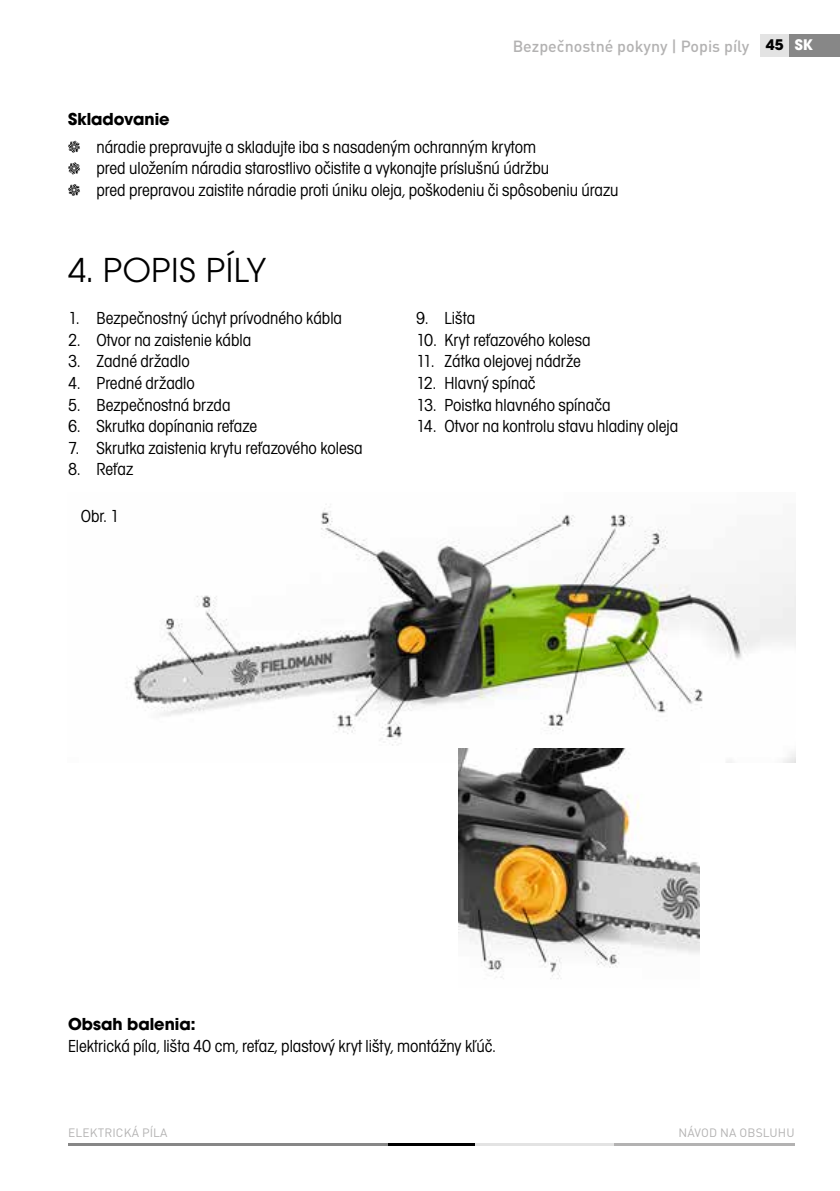
<style>
.page{position:relative;width:840px;height:1191px;background:#fff}
.page>*{position:absolute;margin:0;border:0;box-sizing:border-box;transform-origin:0 0}
.t1{font:36px "Avant Gar Got Itc TOT Boo";letter-spacing:.015em;color:#000}
.t2{font:18px/21.6px "Avant Gar Got Itc TOT Boo Con";color:#000}
.t3{font:700 18px "Avant Gar Got Itc TOT";color:#000}
.t4{font:500 16px "DIN Pro";color:#b3b2b2}
.t5{font:700 16px "Avant Gar Got Itc TOT";color:#fff}
.t6{font:700 16px "Avant Gar Got Itc TOT";color:#000}
.t7{font:12px "DIN Pro";letter-spacing:.01em;color:#b3b2b2}
</style>
<div class="page">
<hr style="left:613px;top:1142px;width:181px;height:3px;background:#b3b2b2">
<hr style="left:474px;top:1142px;width:139px;height:3px;background:#e3e3e3">
<hr style="left:68px;top:1142px;width:319px;height:3px;background:#878787">
<hr style="left:387px;top:1142px;width:87px;height:3px;background:#000">
<div style="left:788px;top:34px;width:51px;height:23px;background:#878787"></div>
<div style="left:760px;top:34px;width:28px;height:23px;background:#e3e3e3"></div>
<svg style="left:68px;top:141px;width:12px;height:12px"></svg>
<svg style="left:68px;top:162px;width:12px;height:12px"></svg>
<svg style="left:68px;top:184px;width:12px;height:12px"></svg>
<img style="left:133px;top:504px;width:661px;height:259px">
<img style="left:458px;top:749px;width:241px;height:230px">
<p class="t4" style="left:512px;top:35px;width:238px">Bezpečnostné pokyny | Popis píly</p>
<p class="t6" style="left:765px;top:35px;width:19px">45</p>
<p class="t5" style="left:794px;top:35px;width:20px">SK</p>
<p class="t3" style="left:68px;top:108px;width:103px">Skladovanie</p>
<p class="t2" style="left:96px;top:136px;width:523px">náradie prepravujte a skladujte iba s nasadeným ochranným krytom<br>pred uložením náradia starostlivo očistite a vykonajte príslušnú údržbu<br>pred prepravou zaistite náradie proti úniku oleja, poškodeniu či spôsobeniu úrazu</p>
<h1 class="t1" style="left:68px;top:249px;width:199px">4. POPIS PÍLY</h1>
<p class="t2" style="left:68px;top:307px;width:275px">1. Bezpečnostný úchyt prívodného kábla</p>
<p class="t2" style="left:68px;top:329px;width:185px">2. Otvor na zaistenie kábla</p>
<p class="t2" style="left:68px;top:351px;width:123px">3. Zadné držadlo</p>
<p class="t2" style="left:68px;top:372px;width:128px">4. Predné držadlo</p>
<p class="t2" style="left:68px;top:394px;width:164px">5. Bezpečnostná brzda</p>
<p class="t2" style="left:68px;top:415px;width:190px">6. Skrutka dopínania reťaze</p>
<p class="t2" style="left:68px;top:437px;width:296px">7. Skrutka zaistenia krytu reťazového kolesa</p>
<p class="t2" style="left:68px;top:459px;width:67px">8. Reťaz</p>
<p class="t2" style="left:81px;top:505px;width:40px">Obr. 1</p>
<p class="t2" style="left:416px;top:307px;width:61px">9. Lišta</p>
<p class="t2" style="left:416px;top:329px;width:176px">10. Kryt reťazového kolesa</p>
<p class="t2" style="left:416px;top:351px;width:166px">11. Zátka olejovej nádrže</p>
<p class="t2" style="left:416px;top:372px;width:121px">12. Hlavný spínač</p>
<p class="t2" style="left:416px;top:394px;width:196px">13. Poistka hlavného spínača</p>
<p class="t2" style="left:416px;top:415px;width:263px">14. Otvor na kontrolu stavu hladiny oleja</p>
<p class="t3" style="left:68px;top:1013px;width:129px">Obsah balenia:</p>
<p class="t2" style="left:68px;top:1035px;width:429px">Elektrická píla, lišta 40 cm, reťaz, plastový kryt lišty, montážny kľúč.</p>
<p class="t7" style="left:68px;top:1124px;width:101px">ELEKTRICKÁ PÍLA</p>
<p class="t7" style="left:678px;top:1124px;width:117px">NÁVOD NA OBSLUHU</p>
</div>
